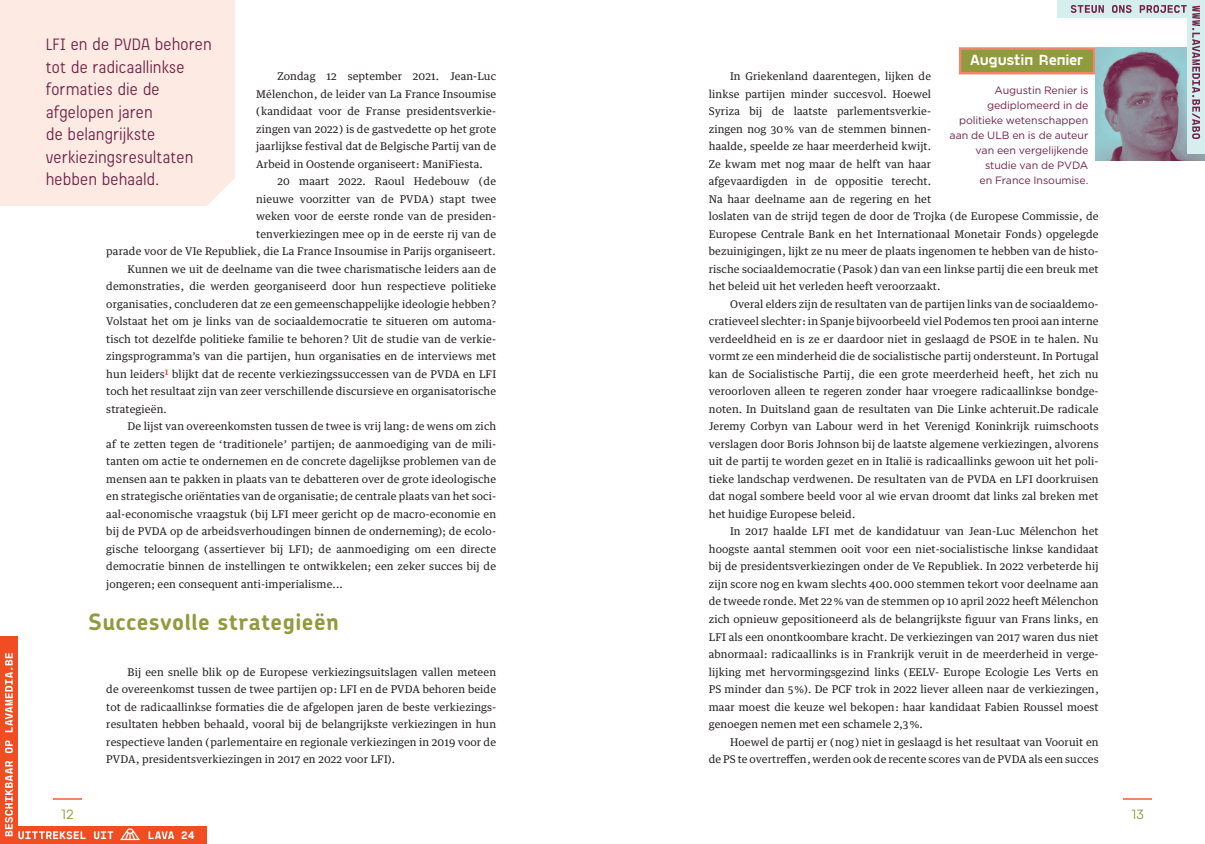
<style>
.page{position:relative;width:1205px;height:844px;background:#fff}
.page>*{position:absolute;margin:0;border:0;box-sizing:border-box;transform-origin:0 0}
._3_3_Lava_-_article_INTERTITLE{font:700 22.5px "Chevin Pro";letter-spacing:.025em;color:#919a3c}
._3_4_Lava_-_article_STREAMER_-_C_left{font:17.5px/22.5px "Beauchef";letter-spacing:.03em;color:#712349}
._2_1_Lava_-_article_AUTHOR{font:700 15px "Gosha Sans";letter-spacing:-.025em;color:#fff}
.t1{font:300 13.75px "Gosha Sans";color:#919a3c}
.t2{font:800 11px "Cartograph Mono CF";color:#fff}
._3_2_Lava_-_article_BODY_TEXT{font:10.62px/17.5px "Guardian Text Egyp";letter-spacing:.01em;color:#231f20;text-align:justify}
._1_2_Lava_-_bio_TEXT{font:10.62px/15px "Gotham";letter-spacing:-.005em;color:#712349;text-align:right}
</style>
<div class="page">
<div style="left:0;top:0;width:235px;height:206px;background:#fdeae2"></div>
<div style="left:961px;top:49px;width:133px;height:24px;background:#919a3c"></div>
<div style="left:959px;top:47px;width:136px;height:27px;border:2px solid #f4846c"></div>
<img style="left:1095px;top:47px;width:110px;height:114px">
<svg style="left:1123px;top:798px;width:29px;height:1px"></svg>
<div style="left:1057px;top:0;width:148px;height:18px;background:#d6eeed"></div>
<div style="left:1187px;top:0;width:18px;height:154px;background:#d6eeed"></div>
<div style="left:0;top:826px;width:207px;height:17px;background:#f04d22"></div>
<div style="left:0;top:636px;width:18px;height:207px;background:#f04d22"></div>
<svg style="left:5px;top:653px;width:169px;height:186px"></svg>
<svg style="left:1071px;top:5px;width:115px;height:8px"></svg>
<svg style="left:1192px;top:6px;width:8px;height:133px"></svg>
<p class="_3_4_Lava_-_article_STREAMER_-_C_left" style="left:46px;top:33px;width:167px">LFI en de PVDA behoren tot de radicaallinkse formaties die de afgelopen jaren<br>de belangrijkste verkiezingsresultaten hebben behaald.</p>
<p class="_3_2_Lava_-_article_BODY_TEXT" style="left:256px;top:66px;width:241px;text-indent:21px">Zondag 12 september 2021. Jean-Luc Mélenchon, de leider van La France Insoumise ( kandidaat voor de Franse presidentsverkie&shy;zingen van 2022 ) is de gastvedette op het grote jaarlijkse festival dat de Belgische Partij van de Arbeid in Oostende organiseert: ManiFiesta.</p>
<p class="_3_2_Lava_-_article_BODY_TEXT" style="left:106px;top:171px;width:391px;text-align:right">20 maart 2022. Raoul Hedebouw ( de<br>nieuwe voorzitter van de PVDA ) stapt twee<br>weken voor de eerste ronde van de presiden-<br>tenverkiezingen mee op in de eerste rij van de<br>parade voor de VIe Republiek, die La France Insoumise in Parijs organiseert.</p>
<p class="_3_2_Lava_-_article_BODY_TEXT" style="left:106px;top:259px;width:391px;text-indent:21px">Kunnen we uit de deelname van die twee charismatische leiders aan de demonstraties, die werden georganiseerd door hun respectieve politieke organisaties, concluderen dat ze een gemeenschappelijke ideologie hebben ?<br>Volstaat het om je links van de sociaaldemocratie te situeren om automa&shy;tisch tot dezelfde politieke familie te behoren ? Uit de studie van de verkie&shy;zingsprogramma’s van die partijen, hun organisaties en de interviews met hun leiders<sup>1</sup> blijkt dat de recente verkiezingssuccessen van de PVDA en LFI toch het resultaat zijn van zeer verschillende discursieve en organisatorische strategieën.</p>
<p class="_3_2_Lava_-_article_BODY_TEXT" style="left:106px;top:416px;width:391px;text-indent:21px">De lijst van overeenkomsten tussen de twee is vrij lang: de wens om zich af te zetten tegen de ‘traditionele’ partijen; de aanmoediging van de mili&shy;tanten om actie te ondernemen en de concrete dagelijkse problemen van de mensen aan te pakken in plaats van te debatteren over de grote ideologische en strategische oriëntaties van de organisatie; de centrale plaats van het soci&shy;aal-economische vraagstuk ( bij LFI meer gericht op de macro-economie en bij de PVDA op de arbeidsverhoudingen binnen de onderneming); de ecolo&shy;gische teloorgang ( assertiever bij LFI); de aanmoediging om een directe democratie binnen de instellingen te ontwikkelen; een zeker succes bij de jongeren; een consequent anti-imperialisme...</p>
<p class="_3_3_Lava_-_article_INTERTITLE" style="left:89px;top:606px;width:252px">Succesvolle strategieën</p>
<p class="_3_2_Lava_-_article_BODY_TEXT" style="left:106px;top:661px;width:391px;text-indent:21px">Bij een snelle blik op de Europese verkiezingsuitslagen vallen meteen de overeenkomst tussen de twee partijen op: LFI en de PVDA behoren beide tot de radicaallinkse formaties die de afgelopen jaren de beste verkiezings&shy;resultaten hebben behaald, vooral bij de belangrijkste verkiezingen in hun respectieve landen ( parlementaire en regionale verkiezingen in 2019 voor de PVDA, presidentsverkiezingen in 2017 en 2022 voor LFI).</p>
<p class="_2_1_Lava_-_article_AUTHOR" style="left:969px;top:50px;width:115px">Augustin Renier</p>
<p class="_1_2_Lava_-_bio_TEXT" style="left:949px;top:83px;width:140px">Augustin Renier is gediplomeerd in de politieke wetenschappen aan de ULB en is de auteur van een vergelijkende studie van de PVDA<br>en France Insoumise.</p>
<p class="_3_2_Lava_-_article_BODY_TEXT" style="left:709px;top:66px;width:391px;text-align:left;text-indent:21px">In Griekenland daarentegen, lijken de<br>linkse partijen minder succesvol. Hoewel<br>Syriza bij de laatste parlementsverkie-<br>zingen nog 30 % van de stemmen binnen-<br>haalde, speelde ze haar meerderheid kwijt.<br>Ze kwam met nog maar de helft van haar<br>afgevaardigden in de oppositie terecht.<br>Na haar deelname aan de regering en het<br>loslaten van de strijd tegen de door de Trojka ( de Europese Commissie, de Europese Centrale Bank en het Internationaal Monetair Fonds ) opgelegde bezuinigingen, lijkt ze nu meer de plaats ingenomen te hebben van de histo&shy;rische sociaaldemocratie ( Pasok ) dan van een linkse partij die een breuk met het beleid uit het verleden heeft veroorzaakt.</p>
<p class="_3_2_Lava_-_article_BODY_TEXT" style="left:709px;top:294px;width:391px;text-indent:21px">Overal elders zijn de resultaten van de partijen links van de sociaaldemo&shy;cratieveel slechter: in Spanje bijvoorbeeld viel Podemos ten prooi aan interne verdeeldheid en is ze er daardoor niet in geslaagd de PSOE in te halen. Nu vormt ze een minderheid die de socialistische partij ondersteunt. In Portugal kan de Socialistische Partij, die een grote meerderheid heeft, het zich nu veroorloven alleen te regeren zonder haar vroegere radicaallinkse bondge&shy;noten. In Duitsland gaan de resultaten van Die Linke achteruit.De radicale Jeremy Corbyn van Labour werd in het Verenigd Koninkrijk ruimschoots verslagen door Boris Johnson bij de laatste algemene verkiezingen, alvorens uit de partij te worden gezet en in Italië is radicaallinks gewoon uit het poli&shy;tieke landschap verdwenen. De resultaten van de PVDA en LFI doorkruisen dat nogal sombere beeld voor al wie ervan droomt dat links zal breken met het huidige Europese beleid.</p>
<p class="_3_2_Lava_-_article_BODY_TEXT" style="left:709px;top:521px;width:391px;text-indent:21px">In 2017 haalde LFI met de kandidatuur van Jean-Luc Mélenchon het hoogste aantal stemmen ooit voor een niet-socialistische linkse kandidaat bij de presidentsverkiezingen onder de Ve Republiek. In 2022 verbeterde hij zijn score nog en kwam slechts 400. 000 stemmen tekort voor deelname aan de tweede ronde. Met 22 % van de stemmen op 10 april 2022 heeft Mélenchon zich opnieuw gepositioneerd als de belangrijkste figuur van Frans links, en LFI als een onontkoombare kracht. De verkiezingen van 2017 waren dus niet abnormaal: radicaallinks is in Frankrijk veruit in de meerderheid in verge&shy;lijking met hervormingsgezind links ( EELV- Europe Ecologie Les Verts en PS minder dan 5 %). De PCF trok in 2022 liever alleen naar de verkiezingen, maar moest die keuze wel bekopen: haar kandidaat Fabien Roussel moest genoegen nemen met een schamele 2,3 %.</p>
<p class="_3_2_Lava_-_article_BODY_TEXT" style="left:709px;top:731px;width:391px;text-align:right">Hoewel de partij er ( nog ) niet in geslaagd is het resultaat van Vooruit en<br>de PS te overtreffen, werden ook de recente scores van de PVDA als een succes</p>
<p class="t1" style="left:61px;top:804px;width:15px">12</p>
<p class="t1" style="left:1131px;top:804px;width:15px">13</p>
<p class="t2" style="left:181px;top:828px;width:15px">24</p>
</div>
